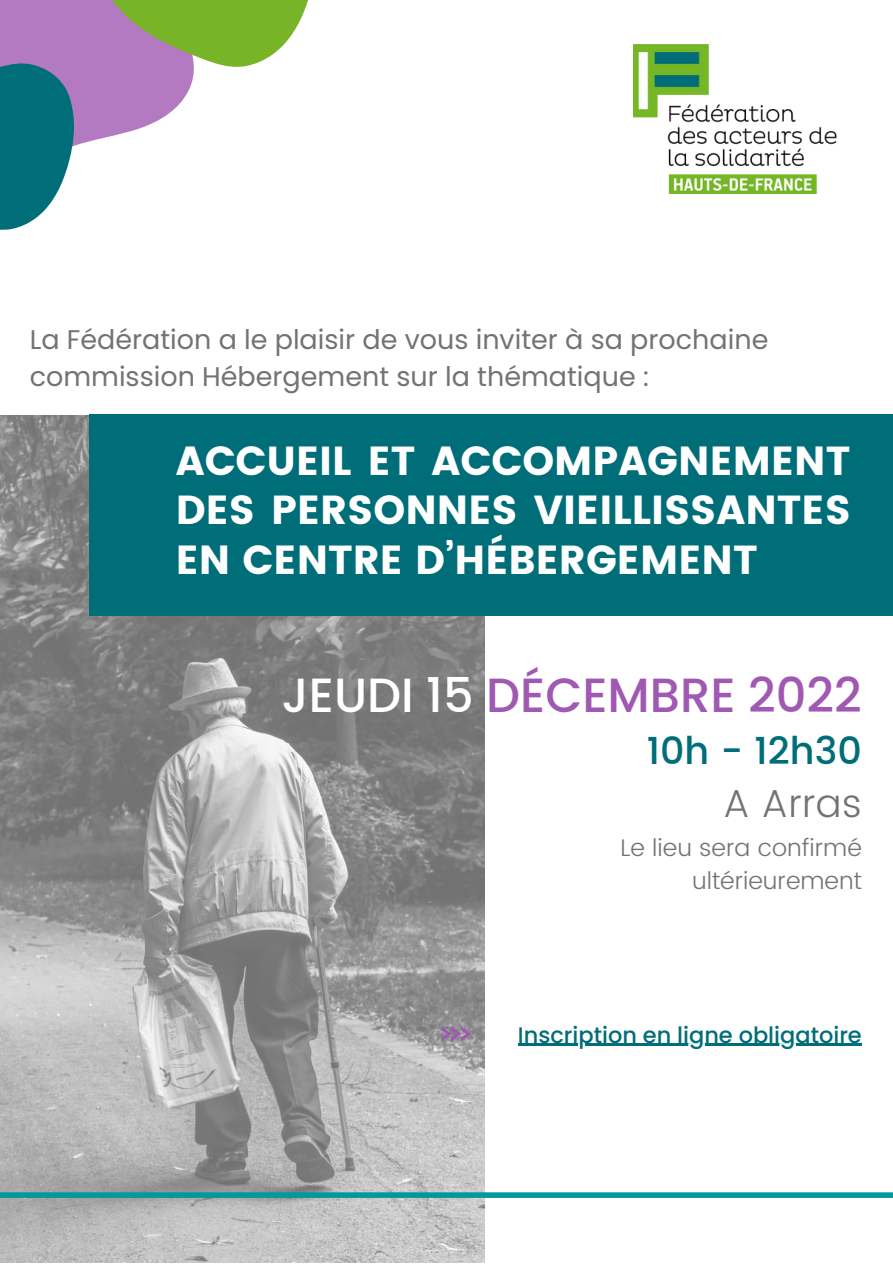
<style>
.page{position:relative;width:893px;height:1264px;background:#fff}
.page>*{position:absolute;margin:0;border:0;box-sizing:border-box;transform-origin:0 0}
.t1{font:500 48px "Poppins";color:#a059b2}
.t2{font:40.5px/49.5px "Poppins";color:#fff;text-align:justify}
.t3{font:300 39px "Poppins";color:#737373}
.t4{font:500 38.1px "Poppins";color:#006e78}
.t5{font:27px/37px "Poppins";color:#737373}
.t6{font:300 24px/32.5px "Poppins";color:#737373;text-align:right}
.t7{font:500 22.5px "Poppins";color:#006e78}
.s1{color:#fff}
</style>
<div class="page">
<img style="left:0;top:415px;width:484px;height:847px">
<div style="left:89px;top:414px;width:803px;height:201px;background:#006e78"></div>
<svg style="left:0;top:0;width:308px;height:230px"></svg>
<svg style="left:0;top:415px;width:18px;height:85px;background:#8a8a8a"></svg>
<img style="left:633px;top:45px;width:204px;height:148px">
<svg style="left:441px;top:1026px;width:30px;height:15px"></svg>
<div style="left:0;top:1192px;width:892px;height:5px;background:#03989e"></div>
<hr style="left:518px;top:1043px;width:343px;height:2px;background:#006e78">
<p class="t5" style="left:30px;top:321px;width:740px">La Fédération a le plaisir de vous inviter à sa prochaine commission Hébergement sur la thématique :</p>
<h2 class="t2" style="left:176px;top:436px;width:676px">ACCUEIL ET ACCOMPAGNEMENT DES PERSONNES VIEILLISSANTES EN CENTRE D’HÉBERGEMENT</h2>
<h1 class="t1" style="left:282px;top:661px;width:581px"><span class="s1">JEUDI 15</span> DÉCEMBRE 2022</h1>
<h3 class="t4" style="left:646px;top:728px;width:217px">10h - 12h30</h3>
<h3 class="t3" style="left:723px;top:780px;width:140px">A Arras</h3>
<p class="t6" style="left:620px;top:831px;width:243px">Le lieu sera confirmé ultérieurement</p>
<p class="t7" style="left:518px;top:1018px;width:345px">Inscription en ligne obligatoire</p>
</div>
